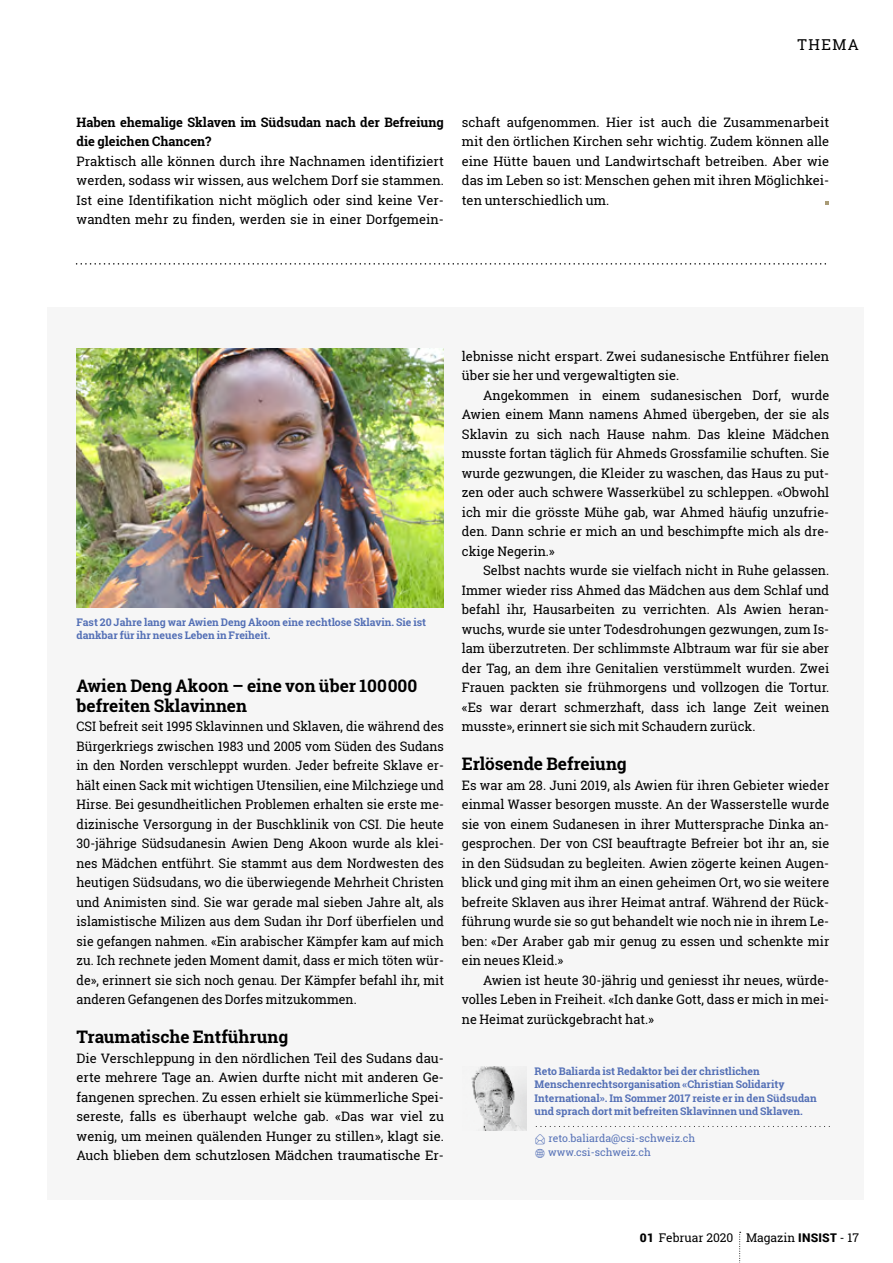
<style>
.page{position:relative;width:893px;height:1263px;background:#fff}
.page>*{position:absolute;margin:0;border:0;box-sizing:border-box;transform-origin:0 0}
.t1{font:700 17.25px/19.5px "Roboto Slab";color:#000}
.t2{font:15px "Roboto Slab";letter-spacing:.1em;color:#000}
.t3{font:13.05px/19.5px "Roboto Slab";color:#000;text-align:justify}
.t4{font:13.05px/19.5px "Roboto Slab";color:#000;text-align:justify;scale:.96 1}
.t5{font:700 13.05px/19.5px "Roboto Slab";color:#000}
.t6{font:12px "Roboto Slab";color:#000}
.t7{font:700 10.5px/13.5px "Roboto Slab";color:#5470b6}
.t8{font:10.5px/13.5px "Roboto Slab";color:#5470b6}
.s1{font-family:"Roboto";font-weight:900}
</style>
<div class="page">
<svg style="left:739px;top:1232px;width:2px;height:31px"></svg>
<div style="left:47px;top:307px;width:816px;height:892px;background:#f6f6f6"></div>
<svg style="left:825px;top:201px;width:4px;height:4px"></svg>
<img style="left:77px;top:349px;width:367px;height:258px">
<svg style="left:77px;top:263px;width:749px;height:2px"></svg>
<svg style="left:535px;top:1126px;width:294px;height:1px"></svg>
<img style="left:471px;top:1067px;width:55px;height:63px">
<p class="t2" style="left:797px;top:34px;width:63px">THEMA</p>
<p class="t5" style="left:77px;top:112px;width:369px">Haben ehemalige Sklaven im Südsudan nach der Befreiung die gleichen Chancen?</p>
<p class="t3" style="left:77px;top:151px;width:369px">Praktisch alle können durch ihre Nachnamen identifiziert werden, sodass wir wissen, aus welchem Dorf sie stammen.<br>Ist eine Identifikation nicht möglich oder sind keine Ver&shy;wandten mehr zu finden, werden sie in einer Dorfgemein-</p>
<p class="t3" style="left:462px;top:112px;width:369px">schaft aufgenommen. Hier ist auch die Zusammenarbeit mit den örtlichen Kirchen sehr wichtig. Zudem können alle eine Hütte bauen und Landwirtschaft betreiben. Aber wie das im Leben so ist: Menschen gehen mit ihren Möglichkei&shy;ten unterschiedlich um.</p>
<p class="t7" style="left:77px;top:615px;width:351px">Fast 20 Jahre lang war Awien Deng Akoon eine rechtlose Sklavin. Sie ist dankbar für ihr neues Leben in Freiheit.</p>
<h1 class="t1" style="left:77px;top:676px;width:342px">Awien Deng Akoon – eine von über 100 000 befreiten Sklavinnen</h1>
<p class="t4" style="left:77px;top:716px;width:384px">CSI befreit seit 1995 Sklavinnen und Sklaven, die während des Bürgerkriegs zwischen 1983 und 2005 vom Süden des Sudans in den Norden verschleppt wurden. Jeder befreite Sklave er&shy;hält einen Sack mit wichtigen Utensilien, eine Milchziege und Hirse. Bei gesundheitlichen Problemen erhalten sie erste me&shy;dizinische Versorgung in der Buschklinik von CSI. Die heute 30-jährige Südsudanesin Awien Deng Akoon wurde als klei&shy;nes Mädchen entführt. Sie stammt aus dem Nordwesten des heutigen Südsudans, wo die überwiegende Mehrheit Christen und Animisten sind. Sie war gerade mal sieben Jahre alt, als islamistische Milizen aus dem Sudan ihr Dorf überfielen und sie gefangen nahmen. «Ein arabischer Kämpfer kam auf mich zu. Ich rechnete jeden Moment damit, dass er mich töten wür&shy;de», erinnert sie sich noch genau. Der Kämpfer befahl ihr, mit anderen Gefangenen des Dorfes mitzukommen.</p>
<h1 class="t1" style="left:77px;top:1027px;width:213px">Traumatische Entführung</h1>
<p class="t3" style="left:77px;top:1048px;width:369px">Die Verschleppung in den nördlichen Teil des Sudans dau&shy;erte mehrere Tage an. Awien durfte nicht mit anderen Ge&shy;fangenen sprechen. Zu essen erhielt sie kümmerliche Spei&shy;sereste, falls es überhaupt welche gab. «Das war viel zu wenig, um meinen quälenden Hunger zu stillen», klagt sie.<br>Auch blieben dem schutzlosen Mädchen traumatische Er-</p>
<p class="t3" style="left:462px;top:346px;width:369px">lebnisse nicht erspart. Zwei sudanesische Entführer fielen über sie her und vergewaltigten sie.</p>
<p class="t3" style="left:462px;top:385px;width:369px;text-indent:21px">Angekommen in einem sudanesischen Dorf, wurde Awien einem Mann namens Ahmed übergeben, der sie als Sklavin zu sich nach Hause nahm. Das kleine Mädchen musste fortan täglich für Ahmeds Grossfamilie schuften. Sie wurde gezwungen, die Kleider zu waschen, das Haus zu put&shy;zen oder auch schwere Wasserkübel zu schleppen. «Obwohl ich mir die grösste Mühe gab, war Ahmed häufig unzufrie&shy;den. Dann schrie er mich an und beschimpfte mich als dre&shy;ckige Negerin.»</p>
<p class="t3" style="left:462px;top:560px;width:369px;text-indent:21px">Selbst nachts wurde sie vielfach nicht in Ruhe gelassen.<br>Immer wieder riss Ahmed das Mädchen aus dem Schlaf und befahl ihr, Hausarbeiten zu verrichten. Als Awien heran&shy;wuchs, wurde sie unter Todesdrohungen gezwungen, zum Is&shy;lam überzutreten. Der schlimmste Albtraum war für sie aber der Tag, an dem ihre Genitalien verstümmelt wurden. Zwei Frauen packten sie frühmorgens und vollzogen die Tortur. «Es war derart schmerzhaft, dass ich lange Zeit weinen musste», erinnert sie sich mit Schaudern zurück.</p>
<h1 class="t1" style="left:462px;top:754px;width:166px">Erlösende Befreiung</h1>
<p class="t3" style="left:462px;top:775px;width:369px">Es war am 28. Juni 2019, als Awien für ihren Gebieter wieder einmal Wasser besorgen musste. An der Wasserstelle wurde sie von einem Sudanesen in ihrer Muttersprache Dinka an&shy;gesprochen. Der von CSI beauftragte Befreier bot ihr an, sie in den Südsudan zu begleiten. Awien zögerte keinen Augen&shy;blick und ging mit ihm an einen geheimen Ort, wo sie weitere befreite Sklaven aus ihrer Heimat antraf. Während der Rück&shy;führung wurde sie so gut behandelt wie noch nie in ihrem Le&shy;ben: «Der Araber gab mir genug zu essen und schenkte mir ein neues Kleid.»</p>
<p class="t3" style="left:462px;top:970px;width:369px;text-indent:21px">Awien ist heute 30-jährig und geniesst ihr neues, würde&shy;volles Leben in Freiheit. «Ich danke Gott, dass er mich in mei&shy;ne Heimat zurückgebracht hat.»</p>
<p class="t7" style="left:534px;top:1064px;width:284px">Reto Baliarda ist Redaktor bei der christlichen Menschenrechtsorganisation «Christian Solidarity International». Im Sommer 2017 reiste er in den Südsudan und sprach dort mit befreiten Sklavinnen und Sklaven.</p>
<p class="t8" style="left:548px;top:1132px;width:149px">reto.baliarda@csi-schweiz.ch www.csi-schweiz.ch</p>
<p class="t6" style="left:640px;top:1229px;width:221px"><span class="s1">01</span> Februar 2020 Magazin <span class="s1">INSIST</span> - 17</p>
</div>
